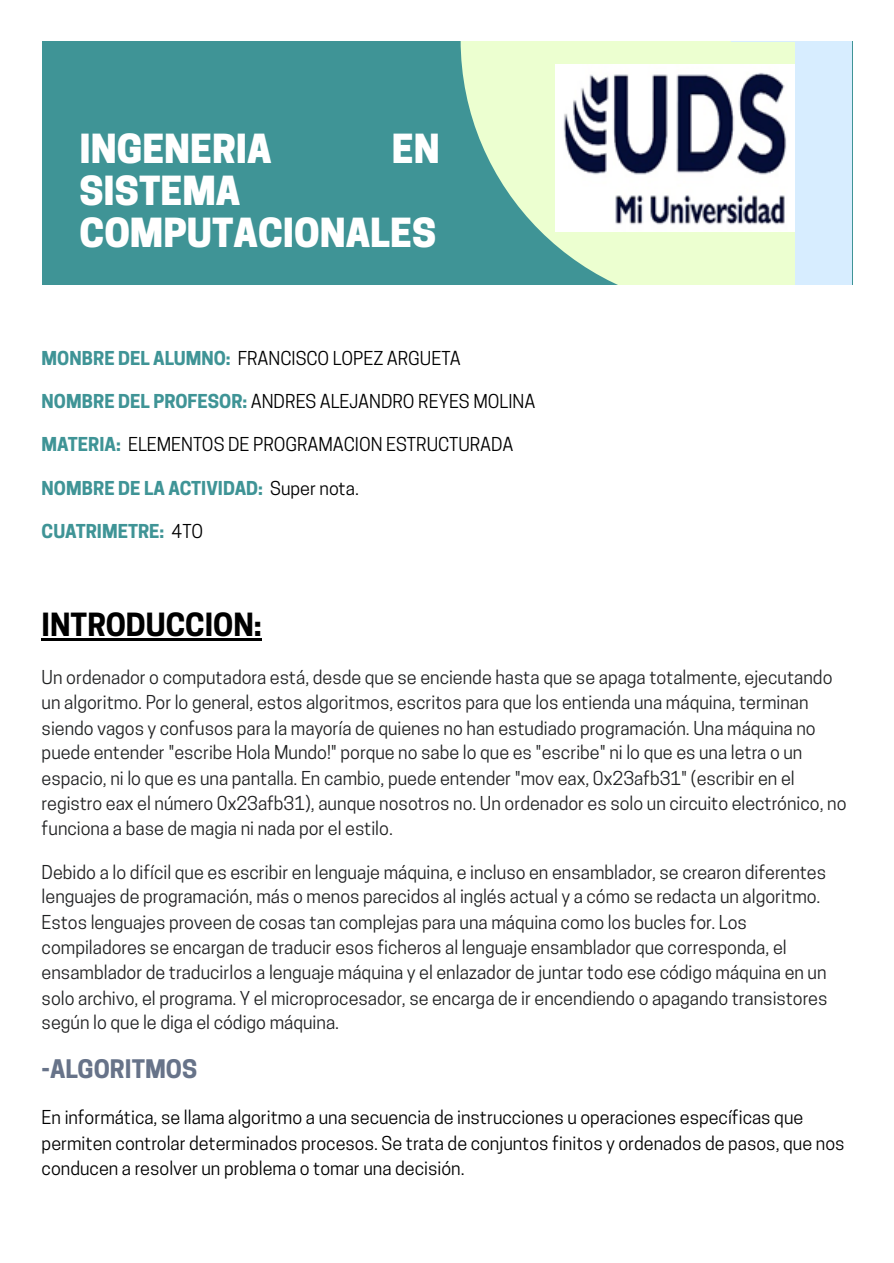
<style>
.page{position:relative;width:894px;height:1263px;background:#fff}
.page>*{position:absolute;margin:0;border:0;box-sizing:border-box;transform-origin:0 0}
.t1{font:800 37.65px/41.7px "Cooper Hewitt";color:#fff}
.t2{font:700 30px "Cooper Hewitt";color:#000}
.t3{font:700 24px "Cooper Hewitt";color:#677389}
.t4{font:18px/25.2px "Cooper Hewitt";color:#202122}
.t5{font:18px/25.3px "Cooper Hewitt";color:#000}
.t6{font:700 18px "Cooper Hewitt";color:#3f9496}
.s1{font-weight:700;color:#3f9496}
.s2{font-weight:400;color:#000}
</style>
<div class="page">
<hr style="left:42px;top:638px;width:220px;height:2px;background:#000">
<div style="left:42px;top:42px;width:810px;height:243px;background:#3f9496"></div>
<div style="left:634px;top:42px;width:218px;height:243px;background:#d7edff"></div>
<div style="left:634px;top:42px;width:160px;height:243px;background:#ecffd0"></div>
<svg style="left:460px;top:42px;width:174px;height:243px;fill:#ecffd0"></svg>
<img style="left:555px;top:64px;width:239px;height:168px">
<p class="t1" style="left:79px;top:133px;width:194px">INGENERIA</p>
<p class="t1" style="left:392px;top:133px;width:49px">EN</p>
<p class="t1" style="left:79px;top:175px;width:358px">SISTEMA<br>COMPUTACIONALES</p>
<h3 class="t5" style="left:42px;top:347px;width:420px"><span class="s1">MONBRE DEL ALUMNO:</span> FRANCISCO LOPEZ ARGUETA</h3>
<h3 class="t5" style="left:42px;top:391px;width:495px"><span class="s1">NOMBRE DEL PROFESOR:</span> ANDRES ALEJANDRO REYES MOLINA</h3>
<h3 class="t5" style="left:42px;top:434px;width:473px"><span class="s1">MATERIA:</span> ELEMENTOS DE PROGRAMACION ESTRUCTURADA</h3>
<h3 class="t6" style="left:42px;top:482px;width:318px">NOMBRE DE LA ACTIVIDAD: <span class="s2">Super nota.</span></h3>
<h3 class="t6" style="left:42px;top:524px;width:163px">CUATRIMETRE: <span class="s2">4TO</span></h3>
<h1 class="t2" style="left:42px;top:613px;width:222px">INTRODUCCION:</h1>
<p class="t4" style="left:42px;top:667px;width:806px">Un ordenador o computadora está, desde que se enciende hasta que se apaga totalmente, ejecutando un algoritmo. Por lo general, estos algoritmos, escritos para que los entienda una máquina, terminan siendo vagos y confusos para la mayoría de quienes no han estudiado programación. Una máquina no puede entender "escribe Hola Mundo!" porque no sabe lo que es "escribe" ni lo que es una letra o un espacio, ni lo que es una pantalla. En cambio, puede entender "mov eax, 0x23afb31" (escribir en el registro eax el número 0x23afb31), aunque nosotros no. Un ordenador es solo un circuito electrónico, no funciona a base de magia ni nada por el estilo.</p>
<p class="t4" style="left:42px;top:862px;width:787px">Debido a lo difícil que es escribir en lenguaje máquina, e incluso en ensamblador, se crearon diferentes lenguajes de programación, más o menos parecidos al inglés actual y a cómo se redacta un algoritmo.<br>Estos lenguajes proveen de cosas tan complejas para una máquina como los bucles for. Los compiladores se encargan de traducir esos ficheros al lenguaje ensamblador que corresponda, el ensamblador de traducirlos a lenguaje máquina y el enlazador de juntar todo ese código máquina en un solo archivo, el programa. Y el microprocesador, se encarga de ir encendiendo o apagando transistores según lo que le diga el código máquina.</p>
<h2 class="t3" style="left:42px;top:1060px;width:157px">-ALGORITMOS</h2>
<p class="t5" style="left:42px;top:1107px;width:804px">En informática, se llama algoritmo a una secuencia de instrucciones u operaciones específicas que permiten controlar determinados procesos. Se trata de conjuntos finitos y ordenados de pasos, que nos conducen a resolver un problema o tomar una decisión.</p>
</div>
